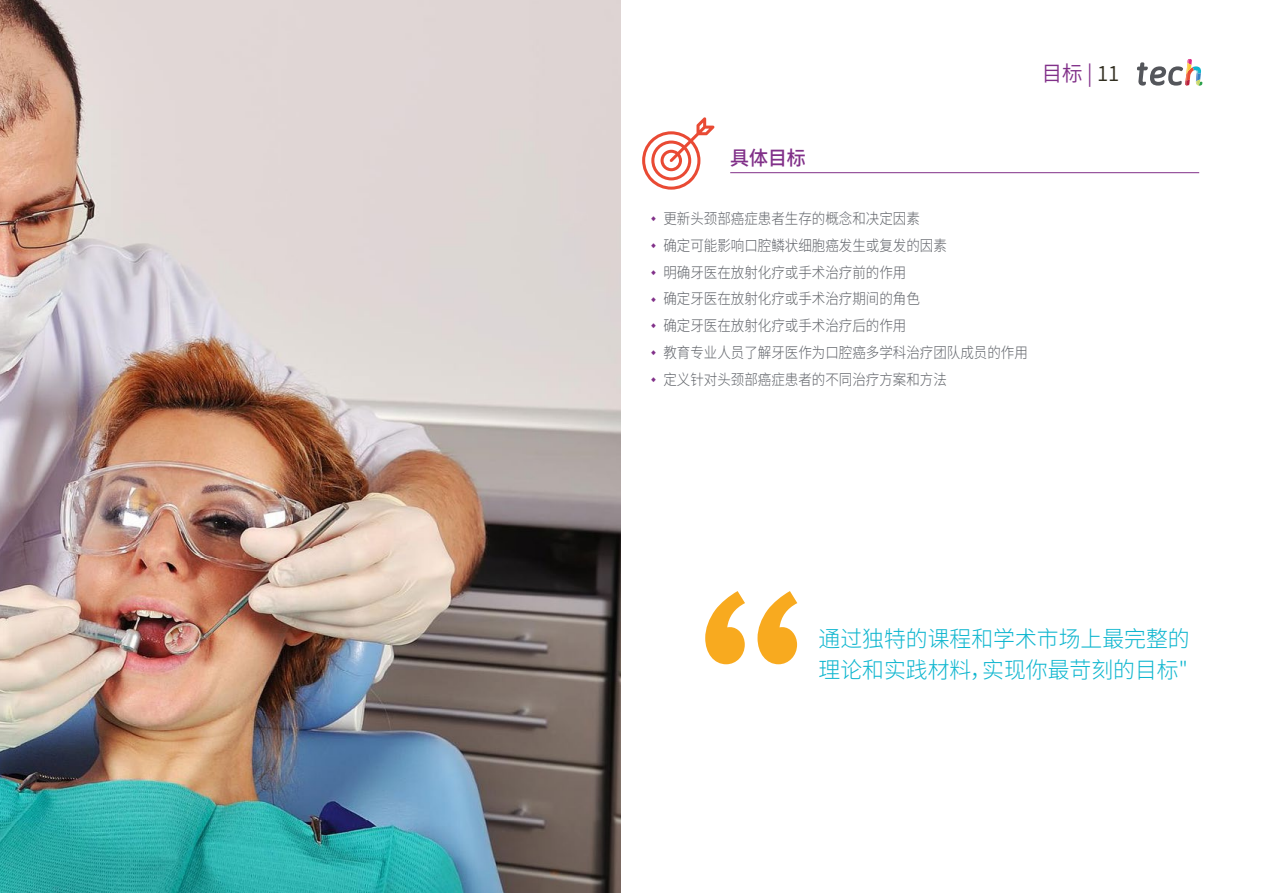
<style>
.page{position:relative;width:1263px;height:893px;background:#fff}
.page>*{position:absolute;margin:0;border:0;box-sizing:border-box;transform-origin:0 0}
.t1{font:300 22.5px/31.5px "Source Han Sans CN";color:#0fb6cf}
.t2{font:21px "Source Han Sans CN";color:#813089}
.t3{font:500 19.5px "Source Han Sans CN";color:#813089}
.t4{font:300 15px/26.7px "Source Han Sans CN";color:#61646a;scale:.9 1}
.s1{color:#312e20}
</style>
<div class="page">
<hr style="left:730px;top:172px;width:469px;height:1px;background:#813089">
<svg style="left:642px;top:117px;width:72px;height:73px"></svg>
<img style="left:0;top:0;width:621px;height:893px">
<svg style="left:705px;top:591px;width:92px;height:73px"></svg>
<svg style="left:1137px;top:59px;width:65px;height:27px"></svg>
<h2 class="t2" style="left:1042px;top:61px;width:79px">目标 | <span class="s1">11</span></h2>
<h3 class="t3" style="left:730px;top:147px;width:77px">具体目标</h3>
<p class="t4" style="left:663px;top:205px;width:406px">更新头颈部癌症患者生存的概念和决定因素<br>确定可能影响口腔鳞状细胞癌发生或复发的因素<br>明确牙医在放射化疗或手术治疗前的作用<br>确定牙医在放射化疗或手术治疗期间的角色<br>确定牙医在放射化疗或手术治疗后的作用<br>教育专业人员了解牙医作为口腔癌多学科治疗团队成员的作用定义针对头颈部癌症患者的不同治疗方案和方法</p>
<h1 class="t1" style="left:819px;top:623px;width:373px">通过独特的课程和学术市场上最完整的理论和实践材料，实现你最苛刻的目标"</h1>
</div>
